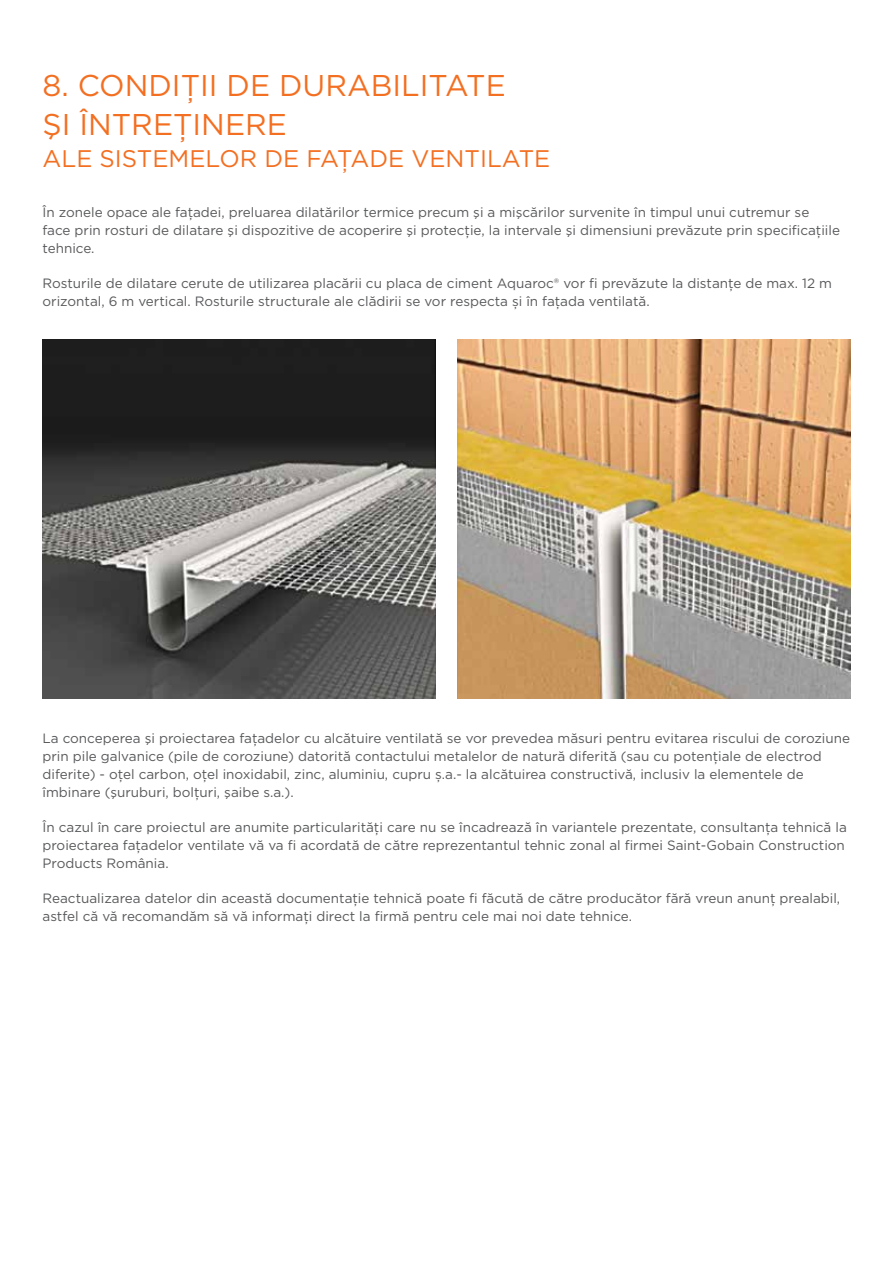
<style>
.page{position:relative;width:893px;height:1263px;background:#fff}
.page>*{position:absolute;margin:0;border:0;box-sizing:border-box;transform-origin:0 0}
.t1{font:30px/39px "Gotham";color:#f36f21}
.t2{font:24px "Gotham";color:#f36f21}
.t3{font:13.5px/18px "Gotham";color:#58595b}
</style>
<div class="page">
<img style="left:43px;top:339px;width:392px;height:359px">
<img style="left:458px;top:339px;width:392px;height:359px">
<h1 class="t1" style="left:43px;top:66px;width:465px">8. CONDIŢII DE DURABILITATE<br>ŞI ÎNTREŢINERE</h1>
<h2 class="t2" style="left:43px;top:143px;width:509px">ALE SISTEMELOR DE FAŢADE VENTILATE</h2>
<p class="t3" style="left:43px;top:203px;width:799px">În zonele opace ale faţadei, preluarea dilatărilor termice precum şi a mişcărilor survenite în timpul unui cutremur se face prin rosturi de dilatare şi dispozitive de acoperire şi protecţie, la intervale şi dimensiuni prevăzute prin specificaţiile tehnice.</p>
<p class="t3" style="left:43px;top:274px;width:791px">Rosturile de dilatare cerute de utilizarea placării cu placa de ciment Aquaroc® vor fi prevăzute la distanţe de max. 12 m orizontal, 6 m vertical. Rosturile structurale ale clădirii se vor respecta și în faţada ventilată.</p>
<p class="t3" style="left:43px;top:729px;width:809px">La conceperea şi proiectarea faţadelor cu alcătuire ventilată se vor prevedea măsuri pentru evitarea riscului de coroziune prin pile galvanice (pile de coroziune) datorită contactului metalelor de natură diferită (sau cu potenţiale de electrod diferite) - oţel carbon, oţel inoxidabil, zinc, aluminiu, cupru ș.a.- la alcătuirea constructivă, inclusiv la elementele de îmbinare (şuruburi, bolţuri, şaibe s.a.).</p>
<p class="t3" style="left:43px;top:818px;width:806px">În cazul în care proiectul are anumite particularităţi care nu se încadrează în variantele prezentate, consultanţa tehnică la proiectarea faţadelor ventilate vă va fi acordată de către reprezentantul tehnic zonal al firmei Saint-Gobain Construction<br>Products România.</p>
<p class="t3" style="left:43px;top:889px;width:799px">Reactualizarea datelor din această documentaţie tehnică poate fi făcută de către producător fără vreun anunţ prealabil, astfel că vă recomandăm să vă informaţi direct la firmă pentru cele mai noi date tehnice.</p>
</div>
